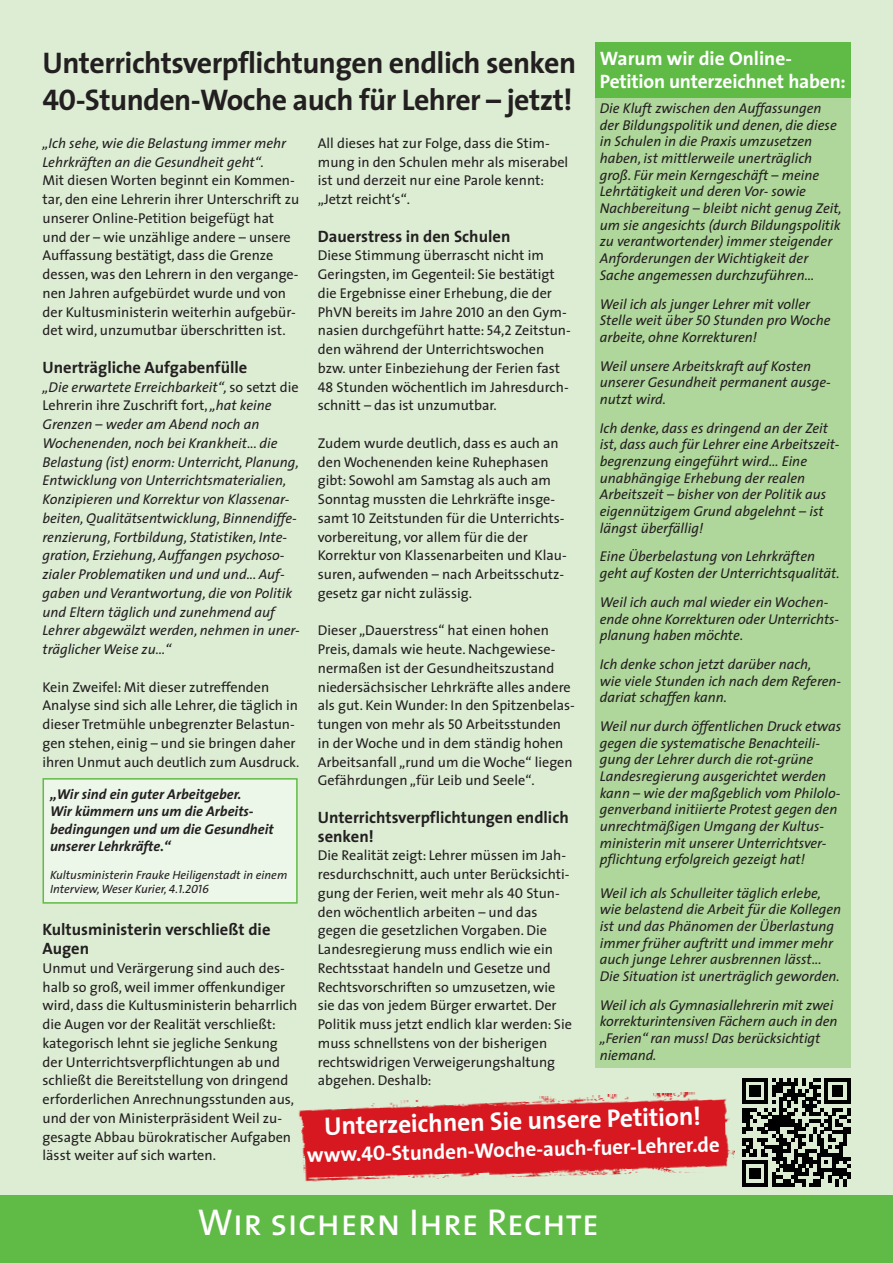
<style>
.page{position:relative;width:893px;height:1263px;background:#ddedd4}
.page>*{position:absolute;margin:0;border:0;box-sizing:border-box;transform-origin:0 0}
.t1{font:37.5px "The Sans Caps";color:#fff}
.t2{font:700 30px/37.5px "The Sans";letter-spacing:-.02em;color:#231f20}
.t3{font:700 25.5px "The Sans";color:#fff}
.t4{font:700 21px "The Sans";color:#fff}
.t5{font:700 19.5px/23.4px "The Sans";letter-spacing:-.01em;color:#fff}
.t6{font:700 16.5px/18.8px "The Sans";color:#231f20}
.t7{font:14.25px/18.8px "The Sans";color:#231f20}
.t8{font:italic 14.25px/16.6px "The Sans";color:#231f20}
.t9{font:italic 700 14.25px/17.1px "The Sans";color:#231f20}
.t10{font:italic 12px/14.4px "The Sans";color:#231f20}
.s1{font-family:"The Sans Bold Caps";font-weight:400}
.s2{font-style:normal}
.s3{font-family:"The Sans Caps"}
</style>
<div class="page">
<div style="left:0;top:1195px;width:893px;height:68px;background:#60bb46"></div>
<div style="left:44px;top:780px;width:252px;height:122px;background:#ecf6e9"></div>
<div style="left:43px;top:778px;width:255px;height:126px;border:2px solid #60bb46"></div>
<div style="left:595px;top:47px;width:255px;height:1020px;background:#b0d79b"></div>
<div style="left:595px;top:43px;width:255px;height:55px;background:#60bb46"></div>
<img style="left:298px;top:1092px;width:437px;height:90px">
<svg style="left:742px;top:1078px;width:108px;height:108px"></svg>
<h2 class="t2" style="left:43px;top:47px;width:535px">Unterrichtsverpflichtungen endlich senken<br><span class="s1">40</span>-Stunden-Woche auch für Lehrer – jetzt!</h2>
<p class="t8" style="left:43px;top:135px;width:245px;line-height:18.8px">„Ich sehe, wie die Belastung immer mehr<br>Lehrkräften an die Gesundheit geht“.</p>
<p class="t7" style="left:43px;top:172px;width:258px">Mit diesen Worten beginnt ein Kommen&shy;tar, den eine Lehrerin ihrer Unterschrift zu unserer Online-Petition beigefügt hat und der – wie unzählige andere – unsere Auffassung bestätigt, dass die Grenze dessen, was den Lehrern in den vergange&shy;nen Jahren aufgebürdet wurde und von der Kultusministerin weiterhin aufgebür&shy;det wird, unzumutbar überschritten ist.</p>
<p class="t6" style="left:43px;top:359px;width:206px">Unerträgliche Aufgabenfülle</p>
<p class="t8" style="left:43px;top:379px;width:259px;line-height:18.8px">„Die erwartete Erreichbarkeit“, <span class="s2">so setzt die Lehrerin ihre Zuschrift fort,</span> „hat keine Grenzen – weder am Abend noch an Wochenenden, noch bei Krankheit... die Belastung (ist) enorm: Unterricht, Planung, Entwicklung von Unterrichtsmaterialien, Konzipieren und Korrektur von Klassenar&shy;beiten, Qualitätsentwicklung, Binnendiffe&shy;renzierung, Fortbildung, Statistiken, Inte&shy;gration, Erziehung, Auffangen psychoso&shy;zialer Problematiken und und und... Auf&shy;gaben und Verantwortung, die von Politik und Eltern täglich und zunehmend auf Lehrer abgewälzt werden, nehmen in uner&shy;träglicher Weise zu…“</p>
<p class="t7" style="left:43px;top:679px;width:258px">Kein Zweifel: Mit dieser zutreffenden Analyse sind sich alle Lehrer, die täglich in dieser Tretmühle unbegrenzter Belastun&shy;gen stehen, einig – und sie bringen daher ihren Unmut auch deutlich zum Ausdruck.</p>
<h3 class="t5" style="left:600px;top:48px;width:248px">Warum wir die Online-<br>Petition unterzeichnet haben:</h3>
<p class="t8" style="left:600px;top:101px;width:243px">Die Kluft zwischen den Auffassungen der Bildungspolitik und denen, die diese in Schulen in die Praxis umzusetzen haben, ist mittlerweile unerträglich groß. Für mein Kerngeschäft – meine Lehrtätigkeit und deren Vor- sowie Nachbereitung – bleibt nicht genug Zeit, um sie angesichts (durch Bildungspolitik zu verantwortender) immer steigender Anforderungen der Wichtigkeit der Sache angemessen durchzuführen…</p>
<p class="t8" style="left:600px;top:297px;width:232px">Weil ich als junger Lehrer mit voller<br>Stelle weit über <span class="s3">50</span> Stunden pro Woche arbeite, ohne Korrekturen!</p>
<p class="t8" style="left:600px;top:359px;width:233px">Weil unsere Arbeitskraft auf Kosten unserer Gesundheit permanent ausge&shy;nutzt wird.</p>
<p class="t8" style="left:600px;top:421px;width:241px">Ich denke, dass es dringend an der Zeit ist, dass auch für Lehrer eine Arbeitszeit&shy;begrenzung eingeführt wird… Eine unabhängige Erhebung der realen Arbeitszeit – bisher von der Politik aus eigennützigem Grund abgelehnt – ist längst überfällig!</p>
<p class="t8" style="left:600px;top:550px;width:241px">Eine Überbelastung von Lehrkräften geht auf Kosten der Unterrichtsqualität.</p>
<p class="t8" style="left:600px;top:595px;width:241px">Weil ich auch mal wieder ein Wochen&shy;ende ohne Korrekturen oder Unterrichts&shy;planung haben möchte.</p>
<p class="t8" style="left:600px;top:657px;width:243px">Ich denke schon jetzt darüber nach,<br>wie viele Stunden ich nach dem Referen&shy;dariat schaffen kann.</p>
<p class="t8" style="left:600px;top:719px;width:243px">Weil nur durch öffentlichen Druck etwas gegen die systematische Benachteili&shy;gung der Lehrer durch die rot-grüne Landesregierung ausgerichtet werden kann – wie der maßgeblich vom Philolo&shy;genverband initiierte Protest gegen den unrechtmäßigen Umgang der Kultus&shy;ministerin mit unserer Unterrichtsver&shy;pflichtung erfolgreich gezeigt hat!</p>
<p class="t8" style="left:600px;top:886px;width:243px">Weil ich als Schulleiter täglich erlebe, wie belastend die Arbeit für die Kollegen ist und das Phänomen der Überlastung immer früher auftritt und immer mehr auch junge Lehrer ausbrennen lässt...<br>Die Situation ist unerträglich geworden.</p>
<p class="t8" style="left:600px;top:998px;width:239px">Weil ich als Gymnasiallehrerin mit zwei korrekturintensiven Fächern auch in den „Ferien“ ran muss! Das berücksichtigt niemand.</p>
<p class="t7" style="left:318px;top:135px;width:252px">All dieses hat zur Folge, dass die Stim&shy;mung in den Schulen mehr als miserabel ist und derzeit nur eine Parole kennt: „Jetzt reicht‘s“.</p>
<p class="t6" style="left:318px;top:228px;width:194px">Dauerstress in den Schulen</p>
<p class="t7" style="left:318px;top:247px;width:254px">Diese Stimmung überrascht nicht im Geringsten, im Gegenteil: Sie bestätigt die Ergebnisse einer Erhebung, die der PhVN bereits im Jahre <span class="s3">2010</span> an den Gym&shy;nasien durchgeführt hatte: <span class="s3">54</span>,<span class="s3">2</span> Zeitstun&shy;den während der Unterrichtswochen bzw. unter Einbeziehung der Ferien fast <span class="s3">48</span> Stunden wöchentlich im Jahresdurch&shy;schnitt – das ist unzumutbar.</p>
<p class="t7" style="left:318px;top:435px;width:251px">Zudem wurde deutlich, dass es auch an den Wochenenden keine Ruhephasen gibt: Sowohl am Samstag als auch am Sonntag mussten die Lehrkräfte insge&shy;samt <span class="s3">10</span> Zeitstunden für die Unterrichts&shy;vorbereitung, vor allem für die der Korrektur von Klassenarbeiten und Klau&shy;suren, aufwenden – nach Arbeitsschutz&shy;gesetz gar nicht zulässig.</p>
<p class="t7" style="left:318px;top:622px;width:259px">Dieser „Dauerstress“ hat einen hohen Preis, damals wie heute. Nachgewiese&shy;nermaßen ist der Gesundheitszustand niedersächsischer Lehrkräfte alles andere als gut. Kein Wunder: In den Spitzenbelas&shy;tungen von mehr als <span class="s3">50</span> Arbeitsstunden in der Woche und in dem ständig hohen Arbeitsanfall „rund um die Woche“ liegen Gefährdungen „für Leib und Seele“.</p>
<p class="t6" style="left:318px;top:809px;width:252px">Unterrichtsverpflichtungen endlich senken!</p>
<p class="t7" style="left:318px;top:847px;width:256px">Die Realität zeigt: Lehrer müssen im Jah&shy;resdurchschnitt, auch unter Berücksichti&shy;gung der Ferien, weit mehr als <span class="s3">40</span> Stun&shy;den wöchentlich arbeiten – und das gegen die gesetzlichen Vorgaben. Die Landesregierung muss endlich wie ein Rechtsstaat handeln und Gesetze und Rechtsvorschriften so umzusetzen, wie sie das von jedem Bürger erwartet. Der Politik muss jetzt endlich klar werden: Sie muss schnellstens von der bisherigen rechtswidrigen Verweigerungshaltung abgehen. Deshalb:</p>
<p class="t9" style="left:50px;top:787px;width:225px">„Wir sind ein guter Arbeitgeber.<br>Wir kümmern uns um die Arbeits&shy;bedingungen und um die Gesundheit unserer Lehrkräfte.“</p>
<p class="t10" style="left:50px;top:868px;width:239px">Kultusministerin Frauke Heiligenstadt in einem<br>Interview,Weser Kurier, <span class="s3">4.1.2016</span></p>
<p class="t6" style="left:43px;top:922px;width:229px">Kultusministerin verschließt die<br>Augen</p>
<p class="t7" style="left:43px;top:960px;width:256px">Unmut und Verärgerung sind auch des&shy;halb so groß, weil immer offenkundiger wird, dass die Kultusministerin beharrlich die Augen vor der Realität verschließt: kategorisch lehnt sie jegliche Senkung der Unterrichtsverpflichtungen ab und schließt die Bereitstellung von dringend erforderlichen Anrechnungsstunden aus, und der von Ministerpräsident Weil zu&shy;gesagte Abbau bürokratischer Aufgaben lässt weiter auf sich warten.</p>
<h3 class="t3" style="left:324px;top:1117px;width:378px;rotate:-2deg">Unterzeichnen Sie unsere Petition!</h3>
<h3 class="t4" style="left:307px;top:1149px;width:414px;rotate:-2deg">www.<span class="s1">40</span>-Stunden-Woche-auch-fuer-Lehrer.de</h3>
<h1 class="t1" style="left:198px;top:1209px;width:403px">Wir sichern Ihre Rechte</h1>
</div>
